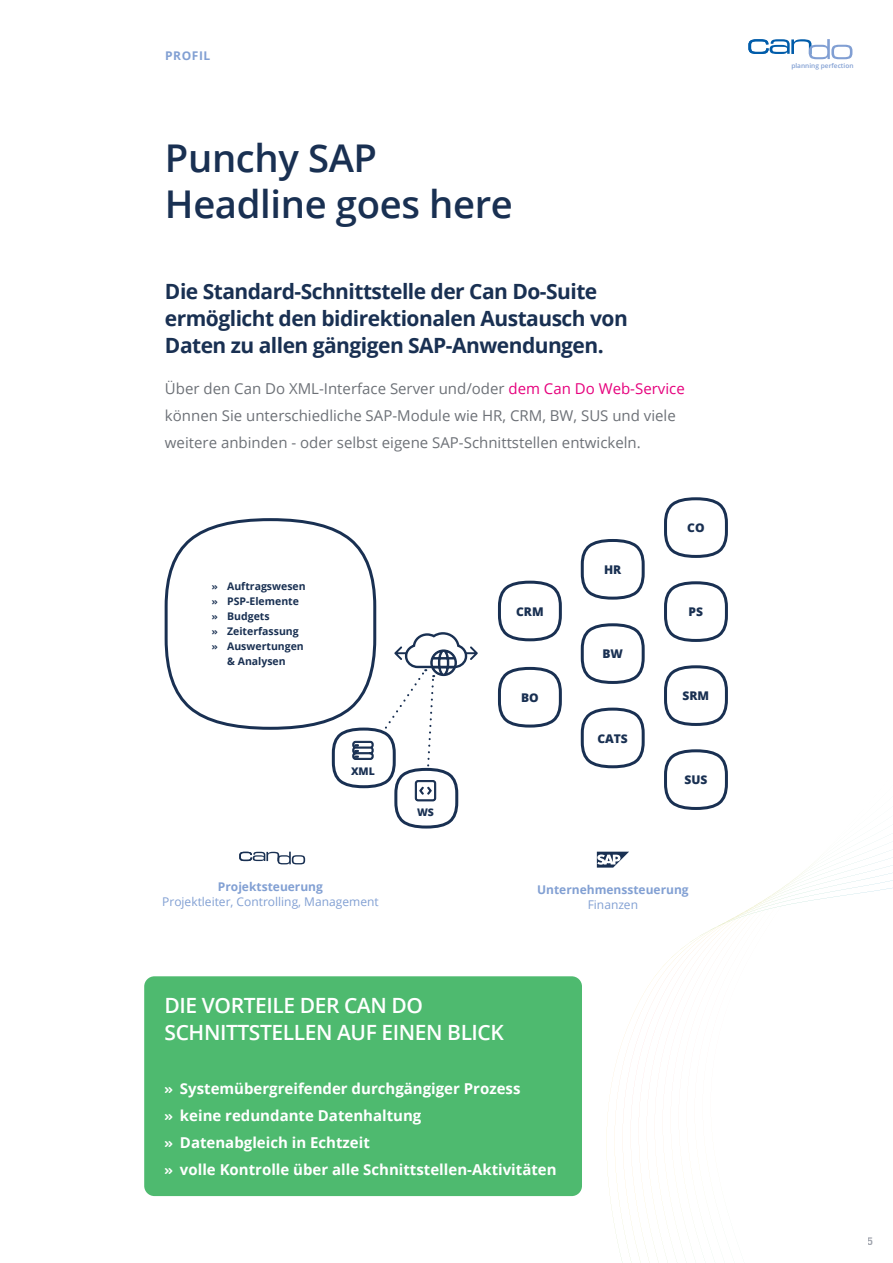
<style>
.page{position:relative;width:893px;height:1263px;background:#fff}
.page>*{position:absolute;margin:0;border:0;box-sizing:border-box;transform-origin:0 0}
.CD_H3{font:600 38.25px/45.9px "Open Sans";letter-spacing:-.01em;color:#193052}
.CD_H3-2{font:700 21px/27px "Open Sans";letter-spacing:-.025em;color:#193052}
.t1{font:600 21px/27px "Open Sans";letter-spacing:-.02em;color:#fff}
.CD_Abs__basic__gry{font:15px/27px "Open Sans";color:#6d7177}
.t2{font:700 15px "Open Sans";color:#fff}
.liste{font:12px/15px "Open Sans";color:#82a0d3;text-align:center}
.liste-2{font:700 12px/15px "Open Sans";color:#82a0d3;text-align:center}
.CD_Chart_basic__dblu{font:800 12px "Open Sans";color:#193052}
.t3{font:700 10.5px/15px "Open Sans";color:#193052;text-align:center}
.CD_Chart_basic__dblu-2{font:800 10.5px "Open Sans";color:#193052}
.t4{font:700 10.5px "Trade Gothic LT Std";color:#3e4659}
.t5{font:600 6.45px "Open Sans";color:#819fd3}
.s1{color:#e6007d}
.s2{font-family:"DIN Next Rounded LT Pro"}
.s3{font-weight:700}
.s4{font-weight:400}
</style>
<div class="page">
<div style="left:144px;top:976px;width:438px;height:220px;background:#4eba6f;border-radius:10px"></div>
<svg style="left:650px;top:833px;width:243px;height:430px"></svg>
<svg style="left:664px;top:497px;width:64px;height:61px"></svg>
<svg style="left:664px;top:581px;width:64px;height:61px"></svg>
<svg style="left:664px;top:665px;width:64px;height:61px"></svg>
<svg style="left:664px;top:749px;width:64px;height:61px"></svg>
<svg style="left:498px;top:580px;width:64px;height:62px"></svg>
<svg style="left:498px;top:666px;width:64px;height:62px"></svg>
<svg style="left:580px;top:539px;width:65px;height:61px"></svg>
<svg style="left:580px;top:623px;width:65px;height:61px"></svg>
<svg style="left:580px;top:707px;width:65px;height:62px"></svg>
<svg style="left:597px;top:852px;width:32px;height:16px"></svg>
<svg style="left:239px;top:852px;width:66px;height:12px"></svg>
<svg style="left:164px;top:518px;width:213px;height:212px"></svg>
<svg style="left:330px;top:631px;width:148px;height:198px"></svg>
<svg style="left:748px;top:39px;width:104px;height:20px"></svg>
<p class="liste-2" style="left:165px;top:47px;width:47px">PROFIL</p>
<p class="CD_H3" style="left:165px;top:135px;width:349px">Punchy SAP<br>Headline goes here</p>
<p class="CD_H3-2" style="left:165px;top:277px;width:464px">Die Standard-Schnittstelle der Can Do-Suite ermöglicht den bidirektionalen Austausch von<br>Daten zu allen gängigen SAP-Anwendungen.</p>
<p class="CD_Abs__basic__gry" style="left:165px;top:374px;width:521px">Über den Can Do XML-Interface Server und/oder <span class="s1">dem Can Do Web-Service </span>können Sie unterschiedliche SAP-Module wie HR, CRM, BW, SUS und viele weitere anbinden - oder selbst eigene SAP-Schnittstellen entwickeln.</p>
<p class="t3" style="left:212px;top:579px;width:95px"><span class="s2">»</span> Auftragswesen</p>
<p class="t3" style="left:212px;top:594px;width:89px"><span class="s2">»</span> PSP-Elemente</p>
<p class="t3" style="left:212px;top:609px;width:59px"><span class="s2">»</span> Budgets</p>
<p class="t3" style="left:212px;top:624px;width:88px"><span class="s2">»</span> Zeiterfassung</p>
<p class="t3" style="left:212px;top:639px;width:94px"><span class="s2">»</span> Auswertungen &amp; Analysen</p>
<p class="CD_Chart_basic__dblu-2" style="left:351px;top:763px;width:25px">XML</p>
<p class="liste" style="left:162px;top:879px;width:218px"><span class="s3">Projektsteuerung<br></span>Projektleiter, Controlling, Management</p>
<p class="CD_Chart_basic__dblu-2" style="left:417px;top:804px;width:18px">WS</p>
<p class="CD_Chart_basic__dblu" style="left:516px;top:602px;width:29px">CRM</p>
<p class="CD_Chart_basic__dblu" style="left:521px;top:688px;width:19px">BO</p>
<p class="CD_Chart_basic__dblu" style="left:604px;top:560px;width:19px">HR</p>
<p class="CD_Chart_basic__dblu" style="left:602px;top:645px;width:22px">BW</p>
<p class="CD_Chart_basic__dblu" style="left:597px;top:729px;width:32px">CATS</p>
<p class="CD_Chart_basic__dblu" style="left:687px;top:519px;width:19px">CO</p>
<p class="CD_Chart_basic__dblu" style="left:689px;top:603px;width:16px">PS</p>
<p class="CD_Chart_basic__dblu" style="left:683px;top:687px;width:28px">SRM</p>
<p class="CD_Chart_basic__dblu" style="left:684px;top:771px;width:24px">SUS</p>
<p class="liste-2" style="left:537px;top:882px;width:153px">Unternehmenssteuerung<br><span class="s4">Finanzen</span></p>
<p class="t1" style="left:165px;top:992px;width:341px">DIE VORTEILE DER CAN DO<br>SCHNITTSTELLEN AUF EINEN BLICK</p>
<p class="t2" style="left:165px;top:1078px;width:357px"><span class="s2">»</span> Systemübergreifender durchgängiger Prozess</p>
<p class="t2" style="left:165px;top:1105px;width:258px"><span class="s2">»</span> keine redundante Datenhaltung</p>
<p class="t2" style="left:165px;top:1132px;width:207px"><span class="s2">»</span> Datenabgleich in Echtzeit</p>
<p class="t2" style="left:165px;top:1159px;width:394px"><span class="s2">»</span> volle Kontrolle über alle Schnittstellen-Aktivitäten</p>
<p class="t5" style="left:791px;top:62px;width:64px">planning perfection</p>
<p class="t4" style="left:868px;top:1234px;width:7px">5</p>
</div>
